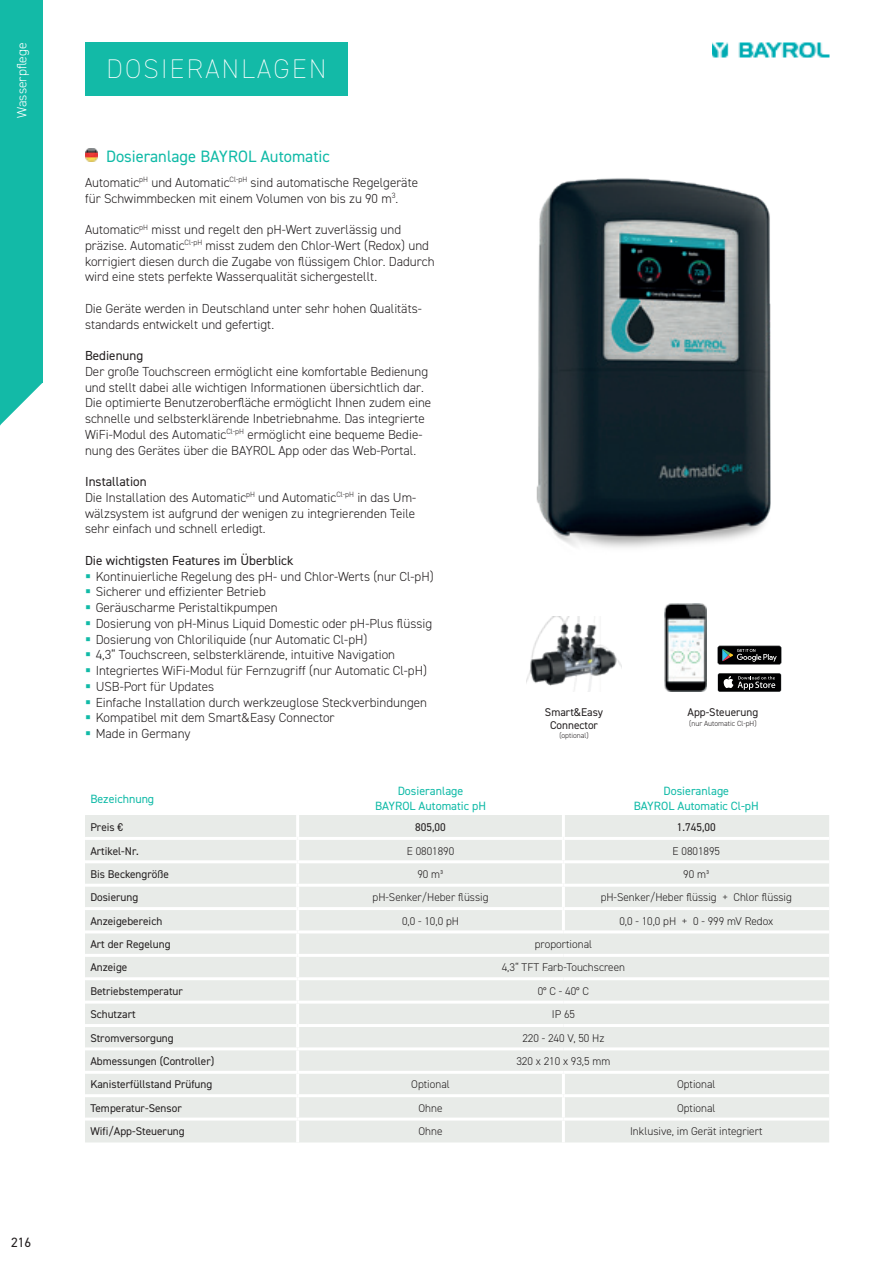
<style>
.page{position:relative;width:893px;height:1263px;background:#fff}
.page>*{position:absolute;margin:0;border:0;box-sizing:border-box;transform-origin:0 0}
.t1{font:200 27px "DIN2014";letter-spacing:.085em;color:#fff}
.t2{font:16.5px "DIN2014";color:#10baa7}
.t3{font:300 13.5px "DIN2014";color:#fff}
.t4{font:13.5px "DIN2014";color:#231f20}
.t5{font:300 13.2px/15.8px "DIN2014";color:#231f20}
.t6{font:13.2px "DIN2014";color:#231f20}
.t7{font:12px/14.4px "DIN2014";color:#10baa7;text-align:center}
.t8{font:300 11.25px "DIN2014";color:#231f20}
.t9{font:11.25px/13.5px "DIN2014";color:#231f20;text-align:center}
.t10{font:300 7.5px "DIN2014";color:#231f20}
.s1{font-weight:400}
</style>
<div class="page">
<div style="left:0;top:0;width:43px;height:383px;background:#13baa7"></div>
<svg style="left:0;top:383px;width:42px;height:42px"></svg>
<img style="left:537px;top:178px;width:234px;height:370px">
<div style="left:85px;top:43px;width:263px;height:53px;background:#13baa7"></div>
<svg style="left:85px;top:149px;width:13px;height:13px"></svg>
<div style="left:85px;top:815px;width:744px;height:327px;background:#e8ebe8"></div>
<hr style="left:296px;top:815px;width:3px;height:22px;background:#fff">
<hr style="left:562px;top:815px;width:3px;height:22px;background:#fff">
<hr style="left:85px;top:837px;width:213px;height:3px;background:#fff">
<hr style="left:298px;top:837px;width:265px;height:3px;background:#fff">
<hr style="left:296px;top:840px;width:3px;height:20px;background:#fff">
<hr style="left:563px;top:837px;width:266px;height:3px;background:#fff">
<hr style="left:562px;top:840px;width:3px;height:20px;background:#fff">
<hr style="left:85px;top:860px;width:213px;height:3px;background:#fff">
<hr style="left:298px;top:860px;width:265px;height:3px;background:#fff">
<hr style="left:296px;top:863px;width:3px;height:21px;background:#fff">
<hr style="left:563px;top:860px;width:266px;height:3px;background:#fff">
<hr style="left:562px;top:863px;width:3px;height:21px;background:#fff">
<hr style="left:85px;top:884px;width:213px;height:3px;background:#fff">
<hr style="left:298px;top:884px;width:265px;height:3px;background:#fff">
<hr style="left:296px;top:887px;width:3px;height:20px;background:#fff">
<hr style="left:563px;top:884px;width:266px;height:3px;background:#fff">
<hr style="left:562px;top:887px;width:3px;height:20px;background:#fff">
<hr style="left:85px;top:907px;width:213px;height:3px;background:#fff">
<hr style="left:298px;top:907px;width:265px;height:3px;background:#fff">
<hr style="left:296px;top:910px;width:3px;height:20px;background:#fff">
<hr style="left:563px;top:907px;width:266px;height:3px;background:#fff">
<hr style="left:562px;top:910px;width:3px;height:20px;background:#fff">
<hr style="left:85px;top:930px;width:213px;height:3px;background:#fff">
<hr style="left:298px;top:930px;width:265px;height:3px;background:#fff">
<hr style="left:296px;top:933px;width:3px;height:21px;background:#fff">
<hr style="left:563px;top:930px;width:266px;height:3px;background:#fff">
<hr style="left:85px;top:954px;width:213px;height:3px;background:#fff">
<hr style="left:298px;top:954px;width:265px;height:3px;background:#fff">
<hr style="left:296px;top:957px;width:3px;height:20px;background:#fff">
<hr style="left:563px;top:954px;width:266px;height:3px;background:#fff">
<hr style="left:85px;top:977px;width:213px;height:3px;background:#fff">
<hr style="left:298px;top:977px;width:265px;height:3px;background:#fff">
<hr style="left:296px;top:980px;width:3px;height:21px;background:#fff">
<hr style="left:563px;top:977px;width:266px;height:3px;background:#fff">
<hr style="left:85px;top:1001px;width:213px;height:3px;background:#fff">
<hr style="left:298px;top:1001px;width:265px;height:3px;background:#fff">
<hr style="left:296px;top:1004px;width:3px;height:20px;background:#fff">
<hr style="left:563px;top:1001px;width:266px;height:3px;background:#fff">
<hr style="left:85px;top:1024px;width:213px;height:3px;background:#fff">
<hr style="left:298px;top:1024px;width:265px;height:3px;background:#fff">
<hr style="left:296px;top:1027px;width:3px;height:20px;background:#fff">
<hr style="left:563px;top:1024px;width:266px;height:3px;background:#fff">
<hr style="left:85px;top:1047px;width:213px;height:3px;background:#fff">
<hr style="left:298px;top:1047px;width:265px;height:3px;background:#fff">
<hr style="left:296px;top:1050px;width:3px;height:21px;background:#fff">
<hr style="left:563px;top:1047px;width:266px;height:3px;background:#fff">
<hr style="left:85px;top:1071px;width:213px;height:3px;background:#fff">
<hr style="left:298px;top:1071px;width:265px;height:3px;background:#fff">
<hr style="left:296px;top:1074px;width:3px;height:20px;background:#fff">
<hr style="left:563px;top:1071px;width:266px;height:3px;background:#fff">
<hr style="left:562px;top:1074px;width:3px;height:20px;background:#fff">
<hr style="left:85px;top:1094px;width:213px;height:3px;background:#fff">
<hr style="left:298px;top:1094px;width:265px;height:3px;background:#fff">
<hr style="left:296px;top:1097px;width:3px;height:20px;background:#fff">
<hr style="left:563px;top:1094px;width:266px;height:3px;background:#fff">
<hr style="left:562px;top:1097px;width:3px;height:20px;background:#fff">
<hr style="left:85px;top:1117px;width:213px;height:3px;background:#fff">
<hr style="left:298px;top:1117px;width:265px;height:3px;background:#fff">
<hr style="left:296px;top:1120px;width:3px;height:22px;background:#fff">
<hr style="left:563px;top:1117px;width:266px;height:3px;background:#fff">
<hr style="left:562px;top:1120px;width:3px;height:22px;background:#fff">
<img style="left:712px;top:43px;width:117px;height:14px">
<img style="left:526px;top:616px;width:96px;height:76px">
<img style="left:664px;top:604px;width:43px;height:88px">
<div style="left:718px;top:673px;width:63px;height:19px;background:#454748;border-radius:2px"></div>
<div style="left:718px;top:673px;width:63px;height:18px;background:#000001;border-radius:2px"></div>
<svg style="left:723px;top:676px;width:52px;height:14px"></svg>
<svg style="left:718px;top:646px;width:63px;height:18px"></svg>
<p class="t3" style="left:14px;top:118px;width:77px;rotate:-90deg">Wasserpflege</p>
<p class="t4" style="left:11px;top:1234px;width:22px">216</p>
<h1 class="t1" style="left:106px;top:53px;width:221px">DOSIERANLAGEN</h1>
<p class="t2" style="left:106px;top:146px;width:225px">Dosieranlage BAYROL Automatic</p>
<p class="t5" style="left:85px;top:174px;width:334px">Automatic<sup>pH</sup> und Automatic<sup>Cl-pH</sup> sind automatische Regelgeräte für Schwimmbecken mit einem Volumen von bis zu 90 m<sup>3</sup>.</p>
<p class="t5" style="left:85px;top:222px;width:351px">Automatic<sup>pH</sup> misst und regelt den pH-Wert zuverlässig und präzise. Automatic<sup>Cl-pH</sup> misst zudem den Chlor-Wert (Redox) und korrigiert diesen durch die Zugabe von flüssigem Chlor. Dadurch wird eine stets perfekte Wasserqualität sichergestellt.</p>
<p class="t5" style="left:85px;top:300px;width:338px">Die Geräte werden in Deutschland unter sehr hohen Qualitäts&shy;standards entwickelt und gefertigt.</p>
<p class="t6" style="left:85px;top:347px;width:60px">Bedienung</p>
<p class="t5" style="left:85px;top:363px;width:348px">Der große Touchscreen ermöglicht eine komfortable Bedienung und stellt dabei alle wichtigen Informationen übersichtlich dar.<br>Die optimierte Benutzeroberfläche ermöglicht Ihnen zudem eine schnelle und selbsterklärende Inbetriebnahme. Das integrierte WiFi-Modul des Automatic<sup>Cl-pH</sup> ermöglicht eine bequeme Bedie&shy;nung des Gerätes über die BAYROL App oder das Web-Portal.</p>
<p class="t5" style="left:85px;top:474px;width:333px"><span class="s1">Installation<br></span>Die Installation des Automatic<sup>pH</sup> und Automatic<sup>Cl-pH</sup> in das Um&shy;wälzsystem ist aufgrund der wenigen zu integrierenden Teile sehr einfach und schnell erledigt.</p>
<p class="t6" style="left:85px;top:552px;width:210px">Die wichtigsten Features im Überblick</p>
<p class="t5" style="left:96px;top:568px;width:340px">Kontinuierliche Regelung des pH- und Chlor-Werts (nur Cl-pH)<br>Sicherer und effizienter Betrieb<br>Geräuscharme Peristaltikpumpen<br>Dosierung von pH-Minus Liquid Domestic oder pH-Plus flüssig Dosierung von Chloriliquide (nur Automatic Cl-pH)<br>4,3“ Touchscreen, selbsterklärende, intuitive Navigation Integriertes WiFi-Modul für Fernzugriff (nur Automatic Cl-pH)<br>USB-Port für Updates<br>Einfache Installation durch werkzeuglose Steckverbindungen Kompatibel mit dem Smart&amp;Easy Connector<br>Made in Germany</p>
<p class="t9" style="left:545px;top:705px;width:60px">Smart&amp;Easy<br>Connector</p>
<p class="t10" style="left:559px;top:731px;width:31px">(optional)</p>
<p class="t9" style="left:687px;top:705px;width:72px">App-Steuerung</p>
<p class="t10" style="left:689px;top:719px;width:69px">(nur Automatic Cl-pH)</p>
<p class="t7" style="left:90px;top:791px;width:65px">Bezeichnung</p>
<p class="t7" style="left:375px;top:784px;width:113px">Dosieranlage<br>BAYROL Automatic pH</p>
<p class="t7" style="left:634px;top:784px;width:127px">Dosieranlage<br>BAYROL Automatic Cl-pH</p>
<p class="t9" style="left:90px;top:820px;width:34px">Preis €</p>
<p class="t9" style="left:415px;top:820px;width:32px">805,00</p>
<p class="t9" style="left:677px;top:820px;width:40px">1.745,00</p>
<p class="t9" style="left:90px;top:844px;width:50px">Artikel-Nr.</p>
<p class="t8" style="left:407px;top:844px;width:49px">E 0801890</p>
<p class="t8" style="left:673px;top:844px;width:49px">E 0801895</p>
<p class="t9" style="left:90px;top:867px;width:80px">Bis Beckengröße</p>
<p class="t8" style="left:417px;top:867px;width:28px">90 m³</p>
<p class="t8" style="left:683px;top:867px;width:28px">90 m³</p>
<p class="t9" style="left:90px;top:890px;width:49px">Dosierung</p>
<p class="t8" style="left:372px;top:890px;width:118px">pH-Senker/Heber flüssig</p>
<p class="t8" style="left:601px;top:890px;width:193px">pH-Senker/Heber flüssig + Chlor flüssig</p>
<p class="t9" style="left:90px;top:914px;width:73px">Anzeigebereich</p>
<p class="t8" style="left:402px;top:914px;width:58px">0,0 - 10,0 pH</p>
<p class="t8" style="left:619px;top:914px;width:155px">0,0 - 10,0 pH + 0 - 999 mV Redox</p>
<p class="t9" style="left:90px;top:937px;width:82px">Art der Regelung</p>
<p class="t8" style="left:535px;top:937px;width:59px">proportional</p>
<p class="t9" style="left:90px;top:961px;width:39px">Anzeige</p>
<p class="t8" style="left:502px;top:961px;width:125px">4,3“ TFT Farb-Touchscreen</p>
<p class="t9" style="left:90px;top:984px;width:94px">Betriebstemperatur</p>
<p class="t8" style="left:538px;top:984px;width:53px">0° C - 40° C</p>
<p class="t9" style="left:90px;top:1007px;width:47px">Schutzart</p>
<p class="t8" style="left:552px;top:1007px;width:25px">IP 65</p>
<p class="t9" style="left:90px;top:1031px;width:85px">Stromversorgung</p>
<p class="t8" style="left:522px;top:1031px;width:84px">220 - 240 V, 50 Hz</p>
<p class="t9" style="left:90px;top:1054px;width:126px">Abmessungen (Controller)</p>
<p class="t8" style="left:516px;top:1054px;width:96px">320 x 210 x 93,5 mm</p>
<p class="t9" style="left:90px;top:1077px;width:123px">Kanisterfüllstand Prüfung</p>
<p class="t8" style="left:411px;top:1078px;width:40px">Optional</p>
<p class="t8" style="left:677px;top:1078px;width:40px">Optional</p>
<p class="t9" style="left:90px;top:1101px;width:93px">Temperatur-Sensor</p>
<p class="t8" style="left:418px;top:1101px;width:26px">Ohne</p>
<p class="t8" style="left:677px;top:1101px;width:40px">Optional</p>
<p class="t9" style="left:90px;top:1124px;width:96px">Wifi/App-Steuerung</p>
<p class="t8" style="left:418px;top:1124px;width:26px">Ohne</p>
<p class="t8" style="left:630px;top:1124px;width:134px">Inklusive, im Gerät integriert</p>
</div>
